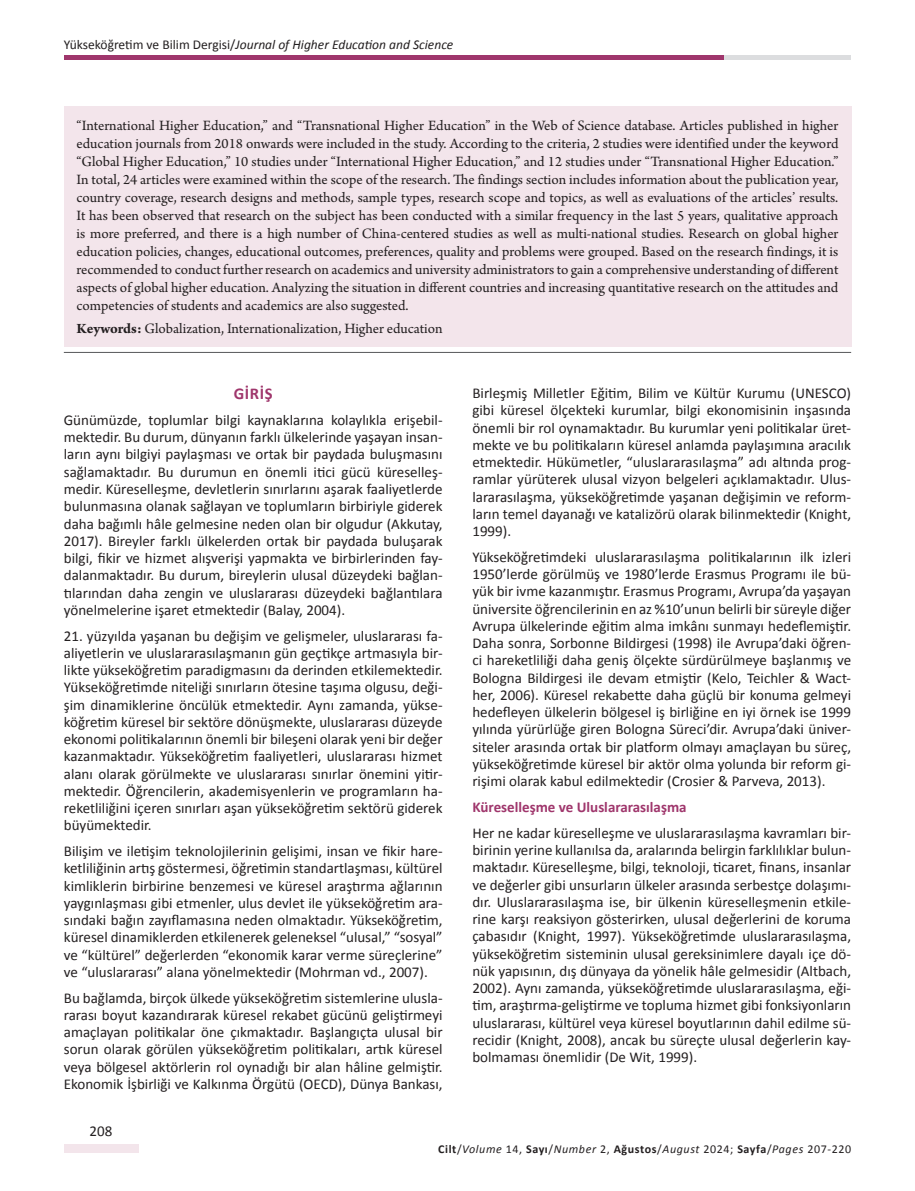
<style>
.page{position:relative;width:915px;height:1191px;background:#fff}
.page>*{position:absolute;margin:0;border:0;box-sizing:border-box;transform-origin:0 0}
.t1{font:700 16.5px "Calibri";letter-spacing:.04em;color:#9f366c}
.t2{font:15px/17.2px "Calibri";color:#231f20;text-align:justify}
.t3{font:15px/18px "Arno Pro";color:#231f20;text-align:justify}
.t4{font:700 15px "Calibri";color:#9f366c}
.t5{font:italic 13.5px "Calibri";color:#231f20}
.t6{font:italic 12px "Calibri";letter-spacing:.05em;color:#231f20}
.s1{font-style:normal}
.s2{font-weight:700}
.s3{font-weight:700;font-style:normal}
</style>
<div class="page">
<div style="left:64px;top:1144px;width:74px;height:8px;background:#f3e5eb"></div>
<div style="left:719px;top:55px;width:131px;height:5px;background:#dcdddf"></div>
<div style="left:64px;top:55px;width:659px;height:5px;background:#9f366c"></div>
<div style="left:64px;top:106px;width:786px;height:240px;background:#f3e5eb"></div>
<hr style="left:64px;top:352px;width:786px;height:1px;background:#57585a">
<p class="t5" style="left:64px;top:37px;width:391px"><span class="s1">Yükseköğretim ve Bilim Dergisi/</span>Journal of Higher Education and Science</p>
<p class="t3" style="left:77px;top:118px;width:763px">“International Higher Education,” and “Transnational Higher Education” in the Web of Science database. Articles published in higher education journals from 2018 onwards were included in the study. According to the criteria, 2 studies were identified under the keyword “Global Higher Education,” 10 studies under “International Higher Education,” and 12 studies under “Transnational Higher Education.” In total, 24 articles were examined within the scope of the research. The findings section includes information about the publication year, country coverage, research designs and methods, sample types, research scope and topics, as well as evaluations of the articles’ results.<br>It has been observed that research on the subject has been conducted with a similar frequency in the last 5 years, qualitative approach is more preferred, and there is a high number of China-centered studies as well as multi-national studies. Research on global higher education policies, changes, educational outcomes, preferences, quality and problems were grouped. Based on the research findings, it is recommended to conduct further research on academics and university administrators to gain a comprehensive understanding of different aspects of global higher education. Analyzing the situation in different countries and increasing quantitative research on the attitudes and competencies of students and academics are also suggested.</p>
<p class="t3" style="left:77px;top:320px;width:367px"><span class="s2">Keywords:</span> Globalization, Internationalization, Higher education</p>
<p class="t1" style="left:234px;top:382px;width:40px">GIRIŞ</p>
<p class="t2" style="left:64px;top:411px;width:380px">Günümüzde, toplumlar bilgi kaynaklarına kolaylıkla erişebil&shy;mektedir. Bu durum, dünyanın farklı ülkelerinde yaşayan insan&shy;ların aynı bilgiyi paylaşması ve ortak bir paydada buluşmasını sağlamaktadır. Bu durumun en önemli itici gücü küreselleş&shy;medir. Küreselleşme, devletlerin sınırlarını aşarak faaliyetlerde bulunmasına olanak sağlayan ve toplumların birbiriyle giderek daha bağımlı hâle gelmesine neden olan bir olgudur (Akkutay, 2017). Bireyler farklı ülkelerden ortak bir paydada buluşarak bilgi, fikir ve hizmet alışverişi yapmakta ve birbirlerinden fay&shy;dalanmaktadır. Bu durum, bireylerin ulusal düzeydeki bağlan&shy;tılarından daha zengin ve uluslararası düzeydeki bağlantılara yönelmelerine işaret etmektedir (Balay, 2004).</p>
<p class="t2" style="left:64px;top:626px;width:380px">21. yüzyılda yaşanan bu değişim ve gelişmeler, uluslararası fa&shy;aliyetlerin ve uluslararasılaşmanın gün geçtikçe artmasıyla bir&shy;likte yükseköğretim paradigmasını da derinden etkilemektedir.<br>Yükseköğretimde niteliği sınırların ötesine taşıma olgusu, deği&shy;şim dinamiklerine öncülük etmektedir. Aynı zamanda, yükse&shy;köğretim küresel bir sektöre dönüşmekte, uluslararası düzeyde ekonomi politikalarının önemli bir bileşeni olarak yeni bir değer kazanmaktadır. Yükseköğretim faaliyetleri, uluslararası hizmet alanı olarak görülmekte ve uluslararası sınırlar önemini yitir&shy;mektedir. Öğrencilerin, akademisyenlerin ve programların ha&shy;reketliliğini içeren sınırları aşan yükseköğretim sektörü giderek büyümektedir.</p>
<p class="t2" style="left:64px;top:842px;width:380px">Bilişim ve iletişim teknolojilerinin gelişimi, insan ve fikir hare&shy;ketliliğinin artış göstermesi, öğretimin standartlaşması, kültürel kimliklerin birbirine benzemesi ve küresel araştırma ağlarının yaygınlaşması gibi etmenler, ulus devlet ile yükseköğretim ara&shy;sındaki bağın zayıflamasına neden olmaktadır. Yükseköğretim, küresel dinamiklerden etkilenerek geleneksel “ulusal,” “sosyal” ve “kültürel” değerlerden “ekonomik karar verme süreçlerine” ve “uluslararası” alana yönelmektedir (Mohrman vd., 2007).</p>
<p class="t2" style="left:64px;top:988px;width:380px">Bu bağlamda, birçok ülkede yükseköğretim sistemlerine ulusla&shy;rarası boyut kazandırarak küresel rekabet gücünü geliştirmeyi amaçlayan politikalar öne çıkmaktadır. Başlangıçta ulusal bir sorun olarak görülen yükseköğretim politikaları, artık küresel veya bölgesel aktörlerin rol oynadığı bir alan hâline gelmiştir.<br>Ekonomik İşbirliği ve Kalkınma Örgütü (OECD), Dünya Bankası,</p>
<p class="t2" style="left:90px;top:1121px;width:24px">208</p>
<p class="t2" style="left:472px;top:384px;width:380px">Birleşmiş Milletler Eğitim, Bilim ve Kültür Kurumu (UNESCO) gibi küresel ölçekteki kurumlar, bilgi ekonomisinin inşasında önemli bir rol oynamaktadır. Bu kurumlar yeni politikalar üret&shy;mekte ve bu politikaların küresel anlamda paylaşımına aracılık etmektedir. Hükümetler, “uluslararasılaşma” adı altında prog&shy;ramlar yürüterek ulusal vizyon belgeleri açıklamaktadır. Ulus&shy;lararasılaşma, yükseköğretimde yaşanan değişimin ve reform&shy;ların temel dayanağı ve katalizörü olarak bilinmektedir (Knight, 1999).</p>
<p class="t2" style="left:472px;top:547px;width:380px">Yükseköğretimdeki uluslararasılaşma politikalarının ilk izleri 1950’lerde görülmüş ve 1980’lerde Erasmus Programı ile bü&shy;yük bir ivme kazanmıştır. Erasmus Programı, Avrupa’da yaşayan üniversite öğrencilerinin en az %10’unun belirli bir süreyle diğer Avrupa ülkelerinde eğitim alma imkânı sunmayı hedeflemiştir.<br>Daha sonra, Sorbonne Bildirgesi (1998) ile Avrupa’daki öğren&shy;ci hareketliliği daha geniş ölçekte sürdürülmeye başlanmış ve Bologna Bildirgesi ile devam etmiştir (Kelo, Teichler &amp; Wact&shy;her, 2006). Küresel rekabette daha güçlü bir konuma gelmeyi hedefleyen ülkelerin bölgesel iş birliğine en iyi örnek ise 1999 yılında yürürlüğe giren Bologna Süreci’dir. Avrupa’daki üniver&shy;siteler arasında ortak bir platform olmayı amaçlayan bu süreç, yükseköğretimde küresel bir aktör olma yolunda bir reform gi&shy;rişimi olarak kabul edilmektedir (Crosier &amp; Parveva, 2013).</p>
<p class="t4" style="left:472px;top:796px;width:216px">Küreselleşme ve Uluslararasılaşma</p>
<p class="t2" style="left:472px;top:823px;width:380px">Her ne kadar küreselleşme ve uluslararasılaşma kavramları bir&shy;birinin yerine kullanılsa da, aralarında belirgin farklılıklar bulun&shy;maktadır. Küreselleşme, bilgi, teknoloji, ticaret, finans, insanlar ve değerler gibi unsurların ülkeler arasında serbestçe dolaşımı&shy;dır. Uluslararasılaşma ise, bir ülkenin küreselleşmenin etkile&shy;rine karşı reaksiyon gösterirken, ulusal değerlerini de koruma çabasıdır (Knight, 1997). Yükseköğretimde uluslararasılaşma, yükseköğretim sisteminin ulusal gereksinimlere dayalı içe dö&shy;nük yapısının, dış dünyaya da yönelik hâle gelmesidir (Altbach, 2002). Aynı zamanda, yükseköğretimde uluslararasılaşma, eği&shy;tim, araştırma-geliştirme ve topluma hizmet gibi fonksiyonların uluslararası, kültürel veya küresel boyutlarının dahil edilme sü&shy;recidir (Knight, 2008), ancak bu süreçte ulusal değerlerin kay&shy;bolmaması önemlidir (De Wit, 1999).</p>
<p class="t6" style="left:438px;top:1141px;width:414px"><span class="s3">Cilt</span><span class="s1">/</span>Volume <span class="s1">14,</span> <span class="s3">Sayı</span><span class="s1">/</span>Number <span class="s1">2,</span> <span class="s3">Ağustos</span><span class="s1">/</span>August <span class="s1">2024;</span> <span class="s3">Sayfa</span><span class="s1">/</span>Pages <span class="s1">207-220</span></p>
</div>
